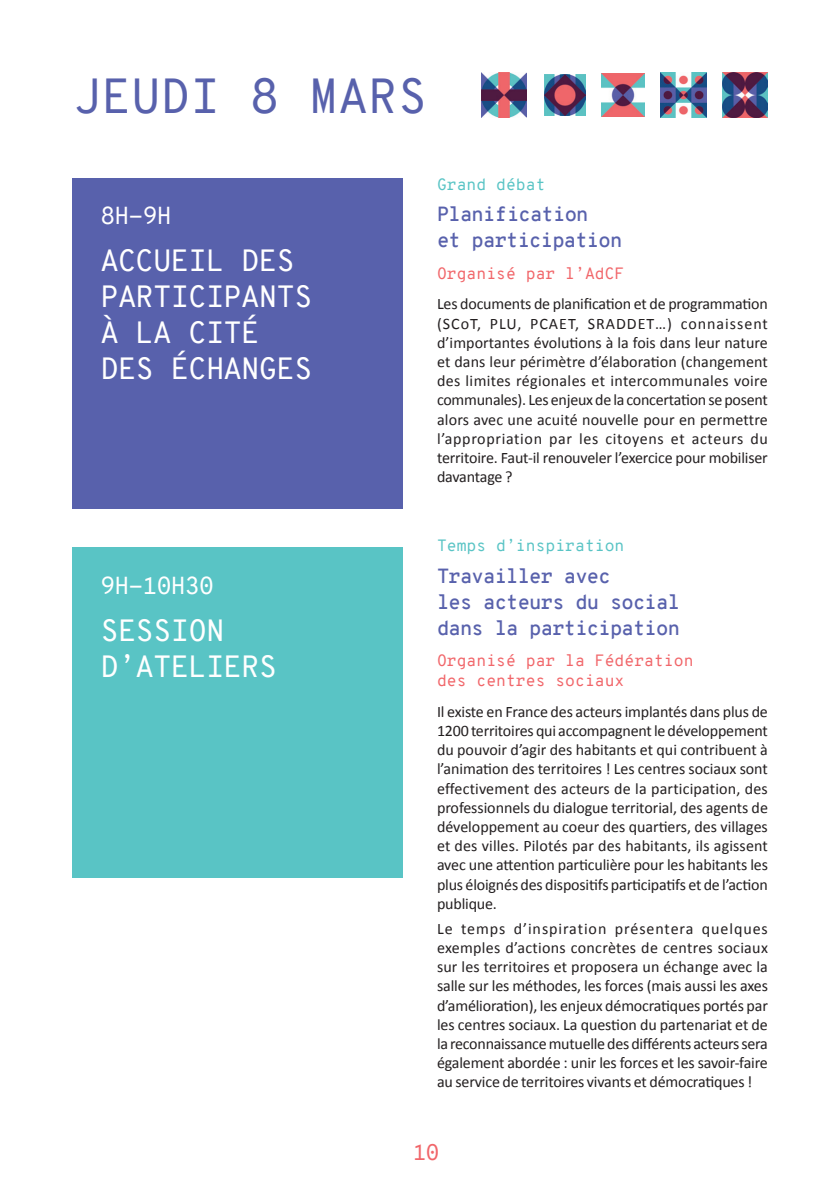
<style>
.page{position:relative;width:840px;height:1191px;background:#fff}
.page>*{position:absolute;margin:0;border:0;box-sizing:border-box;transform-origin:0 0}
.t1{font:48px "Overpass Mono";color:#5861ac}
.t2{font:30px/36px "Overpass Mono";letter-spacing:-.03em;color:#fff}
.t3{font:24px "Overpass Mono";letter-spacing:-.03em;color:#fff}
.t4{font:22px "Overpass Mono";color:#f1666a}
.t5{font:600 20px/26px "Overpass Mono";letter-spacing:-.04em;color:#5861ac}
.t6{font:16px/19.2px "Calibri";letter-spacing:-.01em;color:#231f20;text-align:justify}
.t7{font:16px/20px "Overpass Mono";color:#f1666a}
.t8{font:16px "Overpass Mono";color:#59c4c5}
</style>
<div class="page">
<img style="left:544px;top:74px;width:41px;height:41px">
<img style="left:722px;top:72px;width:45px;height:45px">
<img style="left:601px;top:73px;width:43px;height:43px">
<img style="left:660px;top:72px;width:45px;height:45px">
<img style="left:481px;top:72px;width:45px;height:45px">
<div style="left:72px;top:178px;width:331px;height:330px;background:#5861ac"></div>
<div style="left:72px;top:547px;width:331px;height:331px;background:#59c4c5"></div>
<h1 class="t1" style="left:72px;top:62px;width:356px">JEUDI 8 MARS</h1>
<h3 class="t3" style="left:100px;top:199px;width:73px">8H-9H</h3>
<h2 class="t2" style="left:100px;top:243px;width:213px">ACCUEIL DES<br>PARTICIPANTS<br>À LA CITÉ<br>DES ÉCHANGES</h2>
<h3 class="t3" style="left:100px;top:568px;width:115px">9H-10H30</h3>
<h2 class="t2" style="left:100px;top:613px;width:178px">SESSION<br>D’ATELIERS</h2>
<p class="t8" style="left:437px;top:173px;width:110px">Grand débat</p>
<p class="t5" style="left:437px;top:201px;width:187px">Planification<br>et participation</p>
<p class="t7" style="left:437px;top:263px;width:189px">Organisé par l’AdCF</p>
<p class="t6" style="left:437px;top:294px;width:332px">Les documents de planification et de programmation (SCoT, PLU, PCAET, SRADDET…) connaissent d’importantes évolutions à la fois dans leur nature et dans leur périmètre d’élaboration (changement des limites régionales et intercommunales voire communales). Les enjeux de la concertation se posent alors avec une acuité nouvelle pour en permettre l’appropriation par les citoyens et acteurs du territoire. Faut-il renouveler l’exercice pour mobiliser davantage ?</p>
<p class="t8" style="left:437px;top:534px;width:189px">Temps d’inspiration</p>
<p class="t5" style="left:437px;top:563px;width:244px">Travailler avec<br>les acteurs du social dans la participation</p>
<p class="t7" style="left:437px;top:650px;width:258px">Organisé par la Fédération des centres sociaux</p>
<p class="t6" style="left:437px;top:702px;width:332px">Il existe en France des acteurs implantés dans plus de 1200 territoires qui accompagnent le développement du pouvoir d’agir des habitants et qui contribuent à l’animation des territoires ! Les centres sociaux sont effectivement des acteurs de la participation, des professionnels du dialogue territorial, des agents de développement au coeur des quartiers, des villages et des villes. Pilotés par des habitants, ils agissent avec une attention particulière pour les habitants les plus éloignés des dispositifs participatifs et de l’action publique.</p>
<p class="t6" style="left:437px;top:918px;width:332px">Le temps d’inspiration présentera quelques exemples d’actions concrètes de centres sociaux sur les territoires et proposera un échange avec la salle sur les méthodes, les forces (mais aussi les axes d’amélioration), les enjeux démocratiques portés par les centres sociaux. La question du partenariat et de la reconnaissance mutuelle des différents acteurs sera également abordée : unir les forces et les savoir-faire au service de territoires vivants et démocratiques !</p>
<h3 class="t4" style="left:413px;top:1136px;width:27px">10</h3>
</div>
